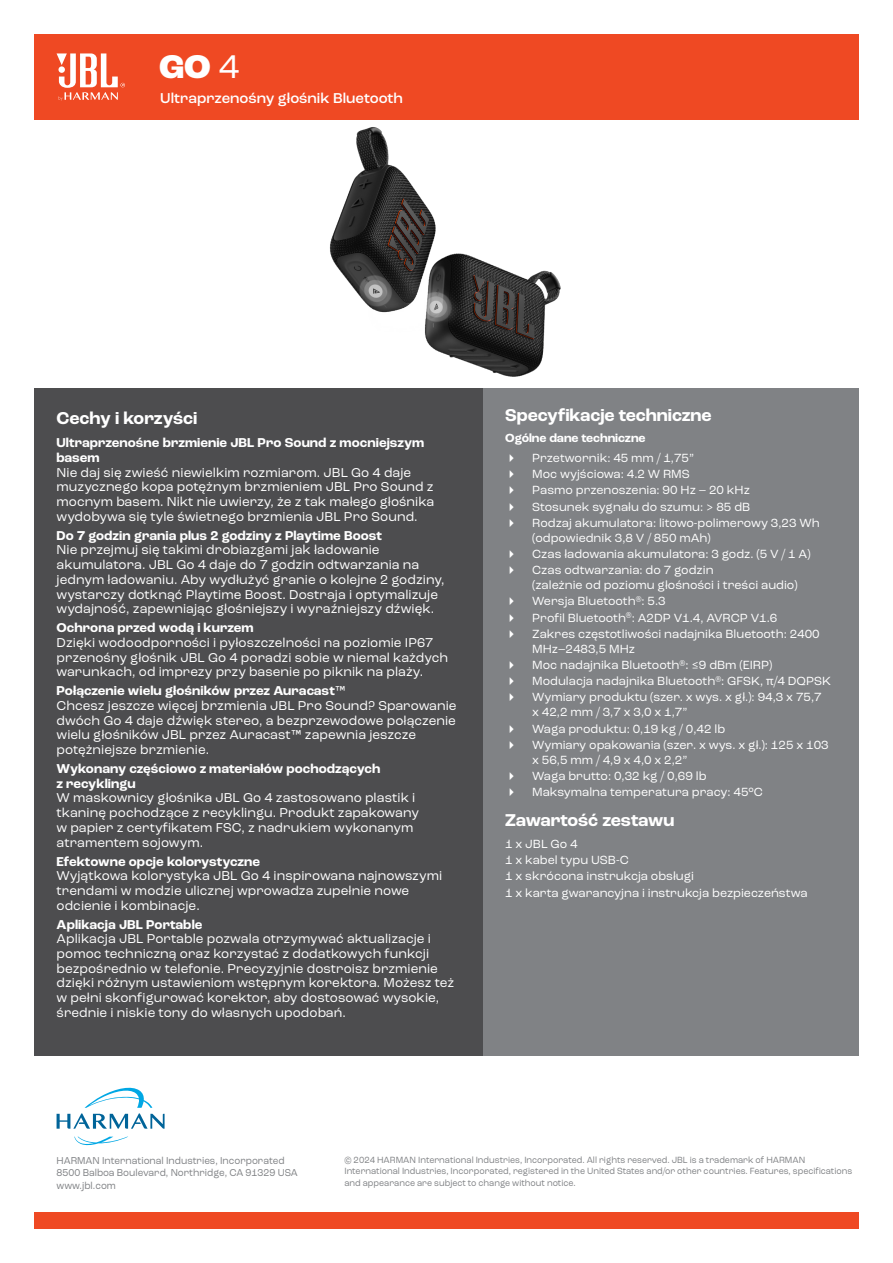
<style>
.page{position:relative;width:893px;height:1263px;background:#fff}
.page>*{position:absolute;margin:0;border:0;box-sizing:border-box;transform-origin:0 0}
.t1{font:800 34.5px "Roc Grotesk";color:#fff}
.t2{font:700 18px "Roc Grotesk";color:#fff}
.t3{font:500 15px "Roc Grotesk";color:#fff}
.t4{font:13.5px/14.7px "Roc Grotesk";letter-spacing:.005em;color:#fff}
.t5{font:700 13.5px/14.7px "Roc Grotesk";letter-spacing:.005em;color:#fff}
.t6{font:12.45px/16.2px "Roc Grotesk";color:#fff}
.t7{font:700 12.45px "Roc Grotesk";color:#fff}
.t8{font:10.5px/12.6px "Roc Grotesk";color:#808285;scale:.94 1}
.t9{font:9.45px/11.4px "Roc Grotesk";color:#808285;scale:.94 1}
.s1{font-weight:400}
</style>
<div class="page">
<div style="left:34px;top:1213px;width:825px;height:16px;background:#ef4923"></div>
<svg style="left:74px;top:1137px;width:54px;height:8px"></svg>
<svg style="left:57px;top:1087px;width:108px;height:42px"></svg>
<div style="left:34px;top:34px;width:825px;height:85px;background:#ef4923"></div>
<svg style="left:57px;top:53px;width:68px;height:48px"></svg>
<img style="left:329px;top:127px;width:232px;height:250px">
<div style="left:483px;top:388px;width:376px;height:667px;background:#808285"></div>
<div style="left:34px;top:388px;width:449px;height:667px;background:#4d4d4f"></div>
<h1 class="t1" style="left:159px;top:45px;width:82px">GO <span class="s1">4</span></h1>
<p class="t3" style="left:160px;top:89px;width:244px">Ultraprzenośny głośnik Bluetooth</p>
<h2 class="t2" style="left:57px;top:407px;width:142px">Cechy i korzyści</h2>
<p class="t5" style="left:57px;top:436px;width:369px">Ultraprzenośne brzmienie JBL Pro Sound z mocniejszym basem</p>
<p class="t4" style="left:57px;top:465px;width:379px">Nie daj się zwieść niewielkim rozmiarom. JBL Go 4 daje muzycznego kopa potężnym brzmieniem JBL Pro Sound z mocnym basem. Nikt nie uwierzy, że z tak małego głośnika wydobywa się tyle świetnego brzmienia JBL Pro Sound.</p>
<p class="t5" style="left:57px;top:528px;width:327px">Do 7 godzin grania plus 2 godziny z Playtime Boost</p>
<p class="t4" style="left:57px;top:543px;width:389px">Nie przejmuj się takimi drobiazgami jak ładowanie akumulatora. JBL Go 4 daje do 7 godzin odtwarzania na jednym ładowaniu. Aby wydłużyć granie o kolejne 2 godziny, wystarczy dotknąć Playtime Boost. Dostraja i optymalizuje wydajność, zapewniając głośniejszy i wyraźniejszy dźwięk.</p>
<p class="t5" style="left:57px;top:621px;width:199px">Ochrona przed wodą i kurzem</p>
<p class="t4" style="left:57px;top:635px;width:393px">Dzięki wodoodporności i pyłoszczelności na poziomie IP67 przenośny głośnik JBL Go 4 poradzi sobie w niemal każdych warunkach, od imprezy przy basenie po piknik na plaży.</p>
<p class="t5" style="left:57px;top:684px;width:291px">Połączenie wielu głośników przez Auracast™</p>
<p class="t4" style="left:57px;top:698px;width:402px">Chcesz jeszcze więcej brzmienia JBL Pro Sound? Sparowanie dwóch Go 4 daje dźwięk stereo, a bezprzewodowe połączenie wielu głośników JBL przez Auracast™ zapewnia jeszcze potężniejsze brzmienie.</p>
<p class="t5" style="left:57px;top:761px;width:325px">Wykonany częściowo z materiałów pochodzących z recyklingu</p>
<p class="t4" style="left:57px;top:791px;width:364px">W maskownicy głośnika JBL Go 4 zastosowano plastik i tkaninę pochodzące z recyklingu. Produkt zapakowany w papier z certyfikatem FSC, z nadrukiem wykonanym atramentem sojowym.</p>
<p class="t5" style="left:57px;top:854px;width:205px">Efektowne opcje kolorystyczne</p>
<p class="t4" style="left:57px;top:868px;width:387px">Wyjątkowa kolorystyka JBL Go 4 inspirowana najnowszymi trendami w modzie ulicznej wprowadza zupełnie nowe odcienie i kombinacje.</p>
<p class="t5" style="left:57px;top:917px;width:147px">Aplikacja JBL Portable</p>
<p class="t4" style="left:57px;top:931px;width:399px">Aplikacja JBL Portable pozwala otrzymywać aktualizacje i pomoc techniczną oraz korzystać z dodatkowych funkcji bezpośrednio w telefonie. Precyzyjnie dostroisz brzmienie dzięki różnym ustawieniom wstępnym korektora. Możesz też w pełni skonfigurować korektor, aby dostosować wysokie, średnie i niskie tony do własnych upodobań.</p>
<h2 class="t2" style="left:505px;top:404px;width:208px">Specyfikacje techniczne</h2>
<p class="t7" style="left:505px;top:430px;width:142px">Ogólne dane techniczne</p>
<p class="t6" style="left:532px;top:450px;width:289px">Przetwornik: 45 mm / 1,75”<br>Moc wyjściowa: 4.2 W RMS<br>Pasmo przenoszenia: 90 Hz – 20 kHz<br>Stosunek sygnału do szumu: &gt; 85 dB<br>Rodzaj akumulatora: litowo-polimerowy 3,23 Wh</p>
<p class="t6" style="left:532px;top:530px;width:280px">(odpowiednik 3,8 V / 850 mAh)<br>Czas ładowania akumulatora: 3 godz. (5 V / 1 A)<br>Czas odtwarzania: do 7 godzin</p>
<p class="t6" style="left:532px;top:577px;width:289px">(zależnie od poziomu głośności i treści audio)<br>Wersja Bluetooth<sup>®</sup>: 5.3<br>Profil Bluetooth<sup>®</sup>: A2DP V1.4, AVRCP V1.6<br>Zakres częstotliwości nadajnika Bluetooth: 2400</p>
<p class="t6" style="left:532px;top:640px;width:300px">MHz–2483,5 MHz<br>Moc nadajnika Bluetooth<sup>®</sup>: ≤9 dBm (EIRP)<br>Modulacja nadajnika Bluetooth<sup>®</sup>: GFSK, π/4 DQPSK Wymiary produktu (szer. x wys. x gł.): 94,3 x 75,7</p>
<p class="t6" style="left:532px;top:704px;width:298px">x 42,2 mm / 3,7 x 3,0 x 1,7”<br>Waga produktu: 0,19 kg / 0,42 lb<br>Wymiary opakowania (szer. x wys. x gł.): 125 x 103</p>
<p class="t6" style="left:532px;top:751px;width:232px">x 56,5 mm / 4,9 x 4,0 x 2,2”<br>Waga brutto: 0,32 kg / 0,69 lb<br>Maksymalna temperatura pracy: 45°C</p>
<h2 class="t2" style="left:505px;top:809px;width:171px">Zawartość zestawu</h2>
<p class="t6" style="left:505px;top:836px;width:304px">1 x JBL Go 4<br>1 x kabel typu USB-C<br>1 x skrócona instrukcja obsługi<br>1 x karta gwarancyjna i instrukcja bezpieczeństwa</p>
<p class="t8" style="left:57px;top:1154px;width:258px">HARMAN International Industries, Incorporated<br>8500 Balboa Boulevard, Northridge, CA 91329 USA www.jbl.com</p>
<p class="t9" style="left:344px;top:1154px;width:542px">© 2024 HARMAN International Industries, Incorporated. All rights reserved. JBL is a trademark of HARMAN<br>International Industries, Incorporated, registered in the United States and/or other countries. Features, specifications and appearance are subject to change without notice.</p>
</div>
